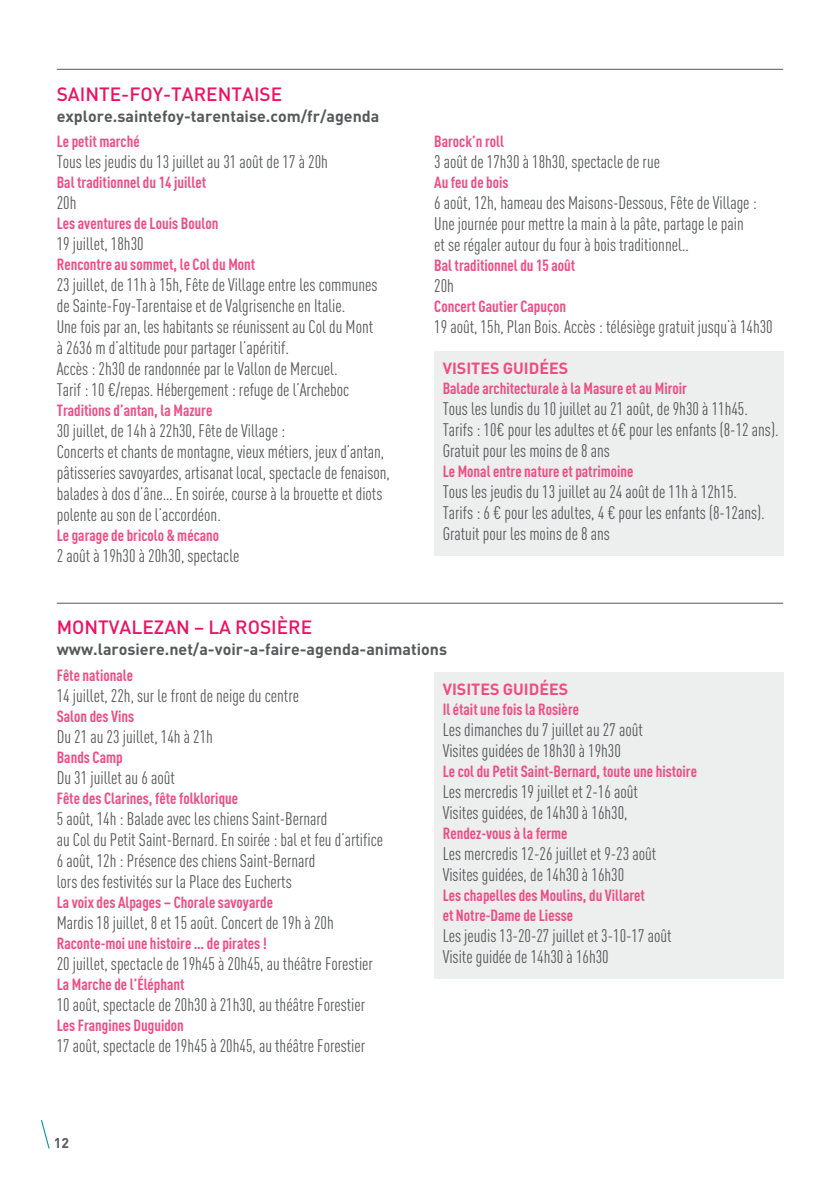
<style>
.page{position:relative;width:840px;height:1191px;background:#fff}
.page>*{position:absolute;margin:0;border:0;box-sizing:border-box;transform-origin:0 0}
.t1{font:500 19px "DIN";color:#ec1163}
.t2{font:18px/21px "DIN Cond";color:#57585a}
.t3{font:700 16px/20px "DIN Cond";color:#ef4c83}
.t4{font:700 16px "DIN";color:#57585a}
.t5{font:700 16px "DIN";color:#ef4c83}
.t6{font:700 14px "DIN";color:#57585a}
</style>
<div class="page">
<svg style="left:41px;top:1120px;width:9px;height:28px"></svg>
<div style="left:434px;top:351px;width:348px;height:37px;background:#edefee"></div>
<div style="left:434px;top:371px;width:348px;height:37px;background:#edefee"></div>
<div style="left:434px;top:391px;width:348px;height:39px;background:#edefee"></div>
<div style="left:434px;top:412px;width:348px;height:60px;background:#edefee"></div>
<div style="left:434px;top:454px;width:348px;height:37px;background:#edefee"></div>
<div style="left:434px;top:474px;width:348px;height:39px;background:#edefee"></div>
<div style="left:434px;top:495px;width:348px;height:60px;background:#edefee"></div>
<hr style="left:57px;top:69px;width:725px;height:1px;background:#57585a">
<div style="left:434px;top:672px;width:348px;height:37px;background:#edefee"></div>
<div style="left:434px;top:692px;width:348px;height:37px;background:#edefee"></div>
<div style="left:434px;top:712px;width:348px;height:39px;background:#edefee"></div>
<div style="left:434px;top:733px;width:348px;height:39px;background:#edefee"></div>
<div style="left:434px;top:754px;width:348px;height:37px;background:#edefee"></div>
<div style="left:434px;top:774px;width:348px;height:39px;background:#edefee"></div>
<div style="left:434px;top:795px;width:348px;height:39px;background:#edefee"></div>
<div style="left:434px;top:816px;width:348px;height:37px;background:#edefee"></div>
<div style="left:434px;top:836px;width:348px;height:39px;background:#edefee"></div>
<div style="left:434px;top:857px;width:348px;height:39px;background:#edefee"></div>
<div style="left:434px;top:878px;width:348px;height:57px;background:#edefee"></div>
<div style="left:434px;top:918px;width:348px;height:39px;background:#edefee"></div>
<div style="left:434px;top:939px;width:348px;height:39px;background:#edefee"></div>
<hr style="left:57px;top:603px;width:725px;height:1px;background:#57585a">
<p class="t1" style="left:57px;top:82px;width:227px">SAINTE-FOY-TARENTAISE</p>
<p class="t4" style="left:57px;top:105px;width:324px">explore.saintefoy-tarentaise.com/fr/agenda</p>
<p class="t3" style="left:57px;top:131px;width:84px">Le petit marché</p>
<p class="t2" style="left:57px;top:151px;width:272px">Tous les jeudis du 13 juillet au 31 août de 17 à 20h</p>
<p class="t3" style="left:57px;top:172px;width:151px">Bal traditionnel du 14 juillet</p>
<p class="t2" style="left:57px;top:192px;width:21px">20h</p>
<p class="t3" style="left:57px;top:213px;width:163px">Les aventures de Louis Boulon</p>
<p class="t2" style="left:57px;top:233px;width:88px">19 juillet, 18h30</p>
<p class="t3" style="left:57px;top:254px;width:200px">Rencontre au sommet, le Col du Mont</p>
<p class="t2" style="left:57px;top:274px;width:322px">23 juillet, de 11h à 15h, Fête de Village entre les communes de Sainte-Foy-Tarentaise et de Valgrisenche en Italie.<br>Une fois par an, les habitants se réunissent au Col du Mont à 2636 m d’altitude pour partager l’apéritif.<br>Accès : 2h30 de randonnée par le Vallon de Mercuel.<br>Tarif : 10 €/repas. Hébergement : refuge de l’Archeboc</p>
<p class="t3" style="left:57px;top:400px;width:157px">Traditions d’antan, la Mazure</p>
<p class="t2" style="left:57px;top:420px;width:334px">30 juillet, de 14h à 22h30, Fête de Village :<br>Concerts et chants de montagne, vieux métiers, jeux d’antan, pâtisseries savoyardes, artisanat local, spectacle de fenaison, balades à dos d’âne… En soirée, course à la brouette et diots polente au son de l’accordéon.</p>
<p class="t3" style="left:57px;top:525px;width:164px">Le garage de bricolo &amp; mécano</p>
<p class="t2" style="left:57px;top:545px;width:184px">2 août à 19h30 à 20h30, spectacle</p>
<p class="t3" style="left:434px;top:131px;width:71px">Barock’n roll</p>
<p class="t2" style="left:434px;top:151px;width:227px">3 août de 17h30 à 18h30, spectacle de rue</p>
<p class="t3" style="left:434px;top:172px;width:76px">Au feu de bois</p>
<p class="t2" style="left:434px;top:192px;width:324px">6 août, 12h, hameau des Maisons-Dessous, Fête de Village :<br>Une journée pour mettre la main à la pâte, partage le pain et se régaler autour du four à bois traditionnel..</p>
<p class="t3" style="left:434px;top:255px;width:143px">Bal traditionnel du 15 août</p>
<p class="t2" style="left:434px;top:275px;width:21px">20h</p>
<p class="t3" style="left:434px;top:296px;width:133px">Concert Gautier Capuçon</p>
<p class="t2" style="left:434px;top:316px;width:340px">19 août, 15h, Plan Bois. Accès : télésiège gratuit jusqu’à 14h30</p>
<p class="t5" style="left:442px;top:358px;width:127px">VISITES GUIDÉES</p>
<p class="t3" style="left:442px;top:378px;width:246px">Balade architecturale à la Masure et au Miroir</p>
<p class="t2" style="left:442px;top:398px;width:337px">Tous les lundis du 10 juillet au 21 août, de 9h30 à 11h45.<br>Tarifs : 10€ pour les adultes et 6€ pour les enfants (8-12 ans).<br>Gratuit pour les moins de 8 ans</p>
<p class="t3" style="left:442px;top:461px;width:192px">Le Monal entre nature et patrimoine</p>
<p class="t2" style="left:442px;top:481px;width:323px">Tous les jeudis du 13 juillet au 24 août de 11h à 12h15.<br>Tarifs : 6 € pour les adultes, 4 € pour les enfants (8-12ans).<br>Gratuit pour les moins de 8 ans</p>
<p class="t1" style="left:57px;top:615px;width:257px">MONTVALEZAN – LA ROSIÈRE</p>
<p class="t4" style="left:57px;top:639px;width:391px">www.larosiere.net/a-voir-a-faire-agenda-animations</p>
<p class="t3" style="left:57px;top:665px;width:78px">Fête nationale</p>
<p class="t2" style="left:57px;top:685px;width:244px">14 juillet, 22h, sur le front de neige du centre</p>
<p class="t3" style="left:57px;top:706px;width:79px">Salon des Vins</p>
<p class="t2" style="left:57px;top:726px;width:158px">Du 21 au 23 juillet, 14h à 21h</p>
<p class="t3" style="left:57px;top:747px;width:67px">Bands Camp</p>
<p class="t2" style="left:57px;top:767px;width:119px">Du 31 juillet au 6 août</p>
<p class="t3" style="left:57px;top:788px;width:183px">Fête des Clarines, fête folklorique</p>
<p class="t2" style="left:57px;top:808px;width:327px">5 août, 14h : Balade avec les chiens Saint-Bernard<br>au Col du Petit Saint-Bernard. En soirée : bal et feu d’artifice 6 août, 12h : Présence des chiens Saint-Bernard<br>lors des festivités sur la Place des Eucherts</p>
<p class="t3" style="left:57px;top:892px;width:218px">La voix des Alpages – Chorale savoyarde</p>
<p class="t2" style="left:57px;top:912px;width:278px">Mardis 18 juillet, 8 et 15 août. Concert de 19h à 20h</p>
<p class="t3" style="left:57px;top:933px;width:211px">Raconte-moi une histoire … de pirates !</p>
<p class="t2" style="left:57px;top:953px;width:317px">20 juillet, spectacle de 19h45 à 20h45, au théâtre Forestier</p>
<p class="t3" style="left:57px;top:974px;width:129px">La Marche de l’Éléphant</p>
<p class="t2" style="left:57px;top:994px;width:310px">10 août, spectacle de 20h30 à 21h30, au théâtre Forestier</p>
<p class="t3" style="left:57px;top:1015px;width:129px">Les Frangines Duguidon</p>
<p class="t2" style="left:57px;top:1035px;width:310px">17 août, spectacle de 19h45 à 20h45, au théâtre Forestier</p>
<p class="t5" style="left:442px;top:679px;width:127px">VISITES GUIDÉES</p>
<p class="t3" style="left:442px;top:699px;width:138px">Il était une fois la Rosière</p>
<p class="t2" style="left:442px;top:719px;width:201px">Les dimanches du 7 juillet au 27 août<br>Visites guidées de 18h30 à 19h30</p>
<p class="t3" style="left:442px;top:761px;width:256px">Le col du Petit Saint-Bernard, toute une histoire</p>
<p class="t2" style="left:442px;top:781px;width:196px">Les mercredis 19 juillet et 2-16 août<br>Visites guidées, de 14h30 à 16h30,</p>
<p class="t3" style="left:442px;top:823px;width:126px">Rendez-vous à la ferme</p>
<p class="t2" style="left:442px;top:843px;width:215px">Les mercredis 12-26 juillet et 9-23 août<br>Visites guidées, de 14h30 à 16h30</p>
<p class="t3" style="left:442px;top:885px;width:204px">Les chapelles des Moulins, du Villaret et Notre-Dame de Liesse</p>
<p class="t2" style="left:442px;top:925px;width:230px">Les jeudis 13-20-27 juillet et 3-10-17 août<br>Visite guidée de 14h30 à 16h30</p>
<p class="t6" style="left:54px;top:1134px;width:17px">12</p>
</div>
